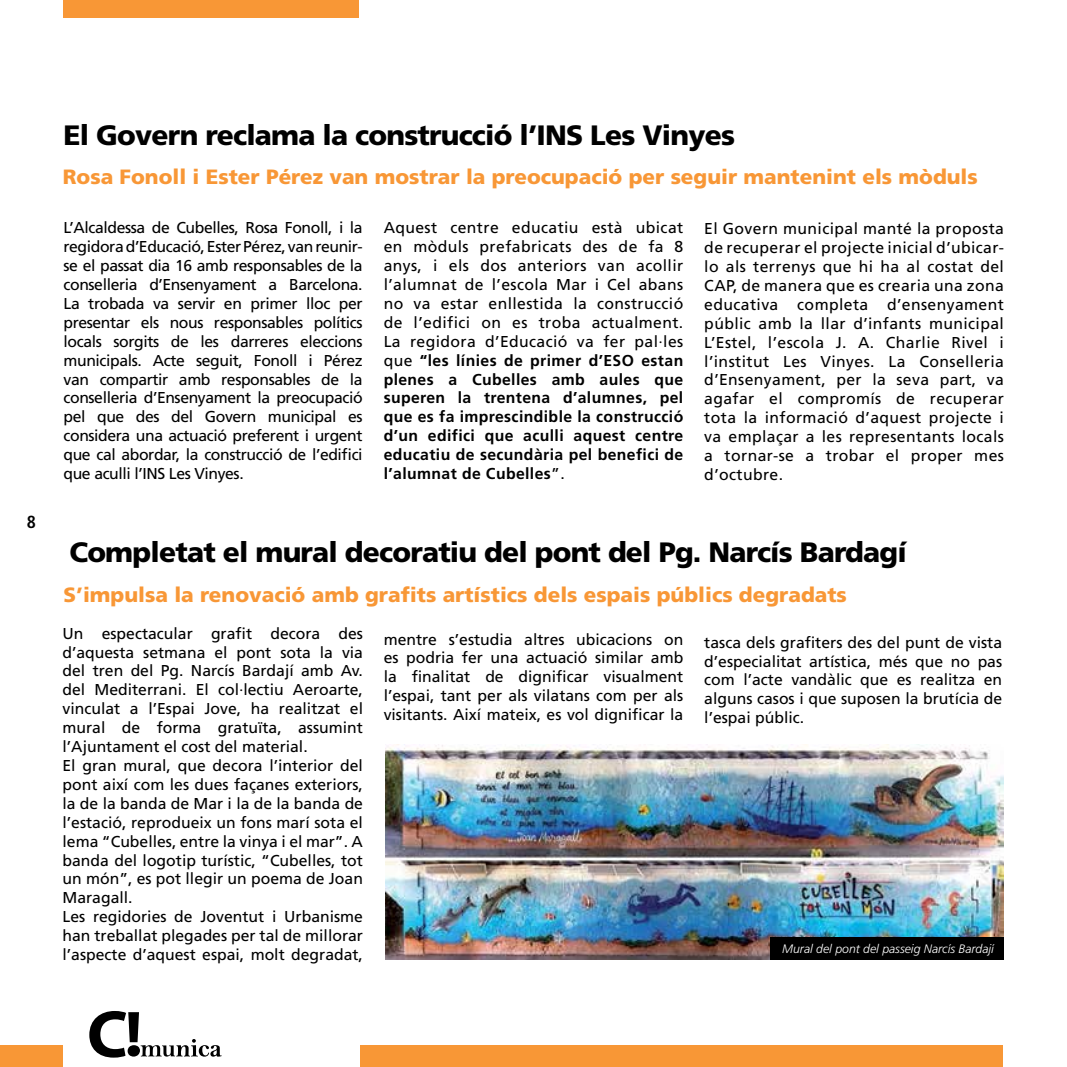
<style>
.page{position:relative;width:1067px;height:1067px;background:#fff}
.page>*{position:absolute;margin:0;border:0;box-sizing:border-box;transform-origin:0 0}
.t1{font:900 28px "Frutiger LT Std";letter-spacing:-.03em;color:#000}
.t2{font:900 20.65px "Frutiger LT Std";color:#f89736}
.t3{font:700 condensed 17.5px "Frutiger LT Std";color:#000}
.t4{font:15.75px/18.9px "Frutiger LT Std";color:#000;text-align:justify}
.t5{font:italic 300 12.25px "Frutiger LT Std";color:#fff}
.s1{font-weight:700}
</style>
<div class="page">
<img style="left:386px;top:745px;width:618px;height:214px">
<div style="left:771px;top:937px;width:233px;height:23px;background:#000"></div>
<div style="left:63px;top:0;width:295px;height:18px;background:#f89736"></div>
<div style="left:0;top:1045px;width:63px;height:22px;background:#f89736"></div>
<div style="left:360px;top:1045px;width:642px;height:22px;background:#f89736"></div>
<svg style="left:89px;top:1011px;width:133px;height:46px"></svg>
<p class="t3" style="left:27px;top:511px;width:11px">8</p>
<h1 class="t1" style="left:63px;top:118px;width:673px">El Govern reclama la construcció l’INS Les Vinyes</h1>
<h2 class="t2" style="left:63px;top:164px;width:916px">Rosa Fonoll i Ester Pérez van mostrar la preocupació per seguir mantenint els mòduls</h2>
<p class="t4" style="left:63px;top:218px;width:301px">L’Alcaldessa de Cubelles, Rosa Fonoll, i la regidora d’Educació, Ester Pérez, van reunir&shy;se el passat dia 16 amb responsables de la conselleria d’Ensenyament a Barcelona.<br>La trobada va servir en primer lloc per presentar els nous responsables polítics locals sorgits de les darreres eleccions municipals. Acte seguit, Fonoll i Pérez van compartir amb responsables de la conselleria d’Ensenyament la preocupació pel que des del Govern municipal es considera una actuació preferent i urgent que cal abordar, la construcció de l’edifici que aculli l’INS Les Vinyes.</p>
<p class="t4" style="left:384px;top:218px;width:301px">Aquest centre educatiu està ubicat en mòduls prefabricats des de fa 8 anys, i els dos anteriors van acollir l’alumnat de l’escola Mar i Cel abans no va estar enllestida la construcció de l’edifici on es troba actualment.<br>La regidora d’Educació va fer pal·les que <span class="s1">“les línies de primer d’ESO estan plenes a Cubelles amb aules que superen la trentena d’alumnes, pel que es fa imprescindible la construcció d’un edifici que aculli aquest centre educatiu de secundària pel benefici de l’alumnat de Cubelles</span>”.</p>
<p class="t4" style="left:704px;top:219px;width:301px">El Govern municipal manté la proposta de recuperar el projecte inicial d’ubicar&shy;lo als terrenys que hi ha al costat del CAP, de manera que es crearia una zona educativa completa d’ensenyament públic amb la llar d’infants municipal L’Estel, l’escola J. A. Charlie Rivel i l’institut Les Vinyes. La Conselleria d’Ensenyament, per la seva part, va agafar el compromís de recuperar tota la informació d’aquest projecte i va emplaçar a les representants locals a tornar-se a trobar el proper mes d’octubre.</p>
<h1 class="t1" style="left:69px;top:535px;width:838px">Completat el mural decoratiu del pont del Pg. Narcís Bardagí</h1>
<h2 class="t2" style="left:63px;top:582px;width:785px">S’impulsa la renovació amb grafits artístics dels espais públics degradats</h2>
<p class="t4" style="left:63px;top:623px;width:302px;text-align:left">Un espectacular grafit decora des d’aquesta setmana el pont sota la via del tren del Pg. Narcís Bardají amb Av. del Mediterrani. El col·lectiu Aeroarte, vinculat a l’Espai Jove, ha realitzat el mural de forma gratuïta, assumint l’Ajuntament el cost del material.<br>El gran mural, que decora l’interior del pont així com les dues façanes exteriors, la de la banda de Mar i la de la banda de l’estació, reprodueix un fons marí sota el lema “Cubelles, entre la vinya i el mar”. A banda del logotip turístic, “Cubelles, tot un món”, es pot llegir un poema de Joan Maragall.<br>Les regidories de Joventut i Urbanisme han treballat plegades per tal de millorar l’aspecte d’aquest espai, molt degradat,</p>
<p class="t4" style="left:384px;top:629px;width:301px">mentre s’estudia altres ubicacions on es podria fer una actuació similar amb la finalitat de dignificar visualment l’espai, tant per als vilatans com per als visitants. Així mateix, es vol dignificar la</p>
<p class="t4" style="left:704px;top:632px;width:299px">tasca dels grafiters des del punt de vista d’especialitat artística, més que no pas com l’acte vandàlic que es realitza en alguns casos i que suposen la brutícia de l’espai públic.</p>
<p class="t5" style="left:782px;top:942px;width:213px">Mural del pont del passeig Narcís Bardají</p>
</div>
